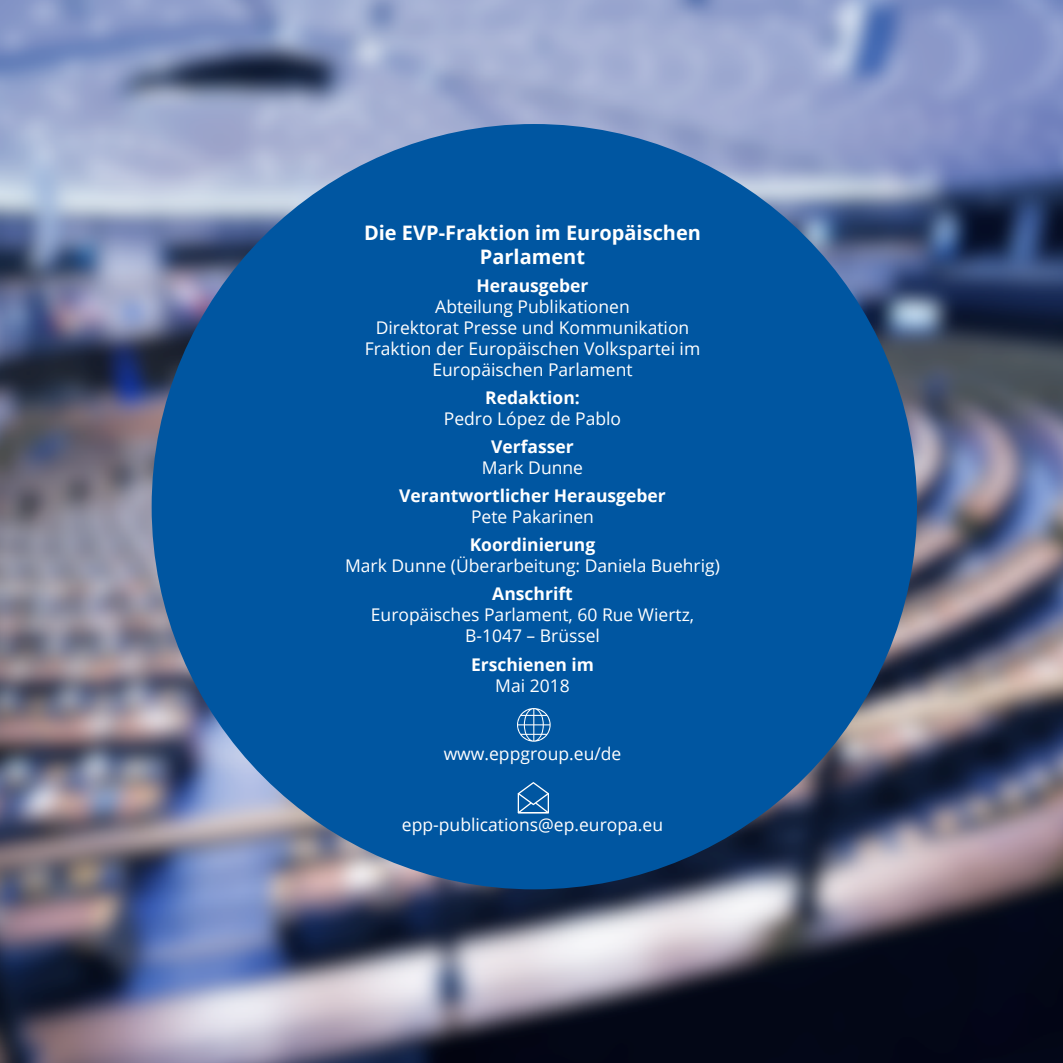
<style>
.page{position:relative;width:1063px;height:1063px;background:#fff}
.page>*{position:absolute;margin:0;border:0;box-sizing:border-box;transform-origin:0 0}
.t1{font:700 20px/24px "Open Sans";color:#fff;text-align:center}
.t2{font:17.5px/21px "Open Sans";color:#fff;text-align:center}
.t3{font:700 17.5px "Open Sans";color:#fff}
</style>
<div class="page">
<img style="left:0;top:0;width:1063px;height:1063px">
<div style="left:152px;top:124px;width:765px;height:765px;background:#0056a1;border-radius:50%"></div>
<svg style="left:517px;top:708px;width:34px;height:34px"></svg>
<svg style="left:518px;top:782px;width:31px;height:31px"></svg>
<p class="t1" style="left:364px;top:220px;width:339px">Die EVP-Fraktion im Europäischen<br>Parlament</p>
<p class="t3" style="left:477px;top:273px;width:114px">Herausgeber</p>
<p class="t2" style="left:365px;top:296px;width:337px">Abteilung Publikationen<br>Direktorat Presse und Kommunikation<br>Fraktion der Europäischen Volkspartei im<br>Europäischen Parlament</p>
<p class="t3" style="left:485px;top:385px;width:96px">Redaktion:</p>
<p class="t2" style="left:444px;top:408px;width:179px">Pedro López de Pablo</p>
<p class="t3" style="left:491px;top:435px;width:84px">Verfasser</p>
<p class="t2" style="left:482px;top:457px;width:103px">Mark Dunne</p>
<p class="t3" style="left:399px;top:484px;width:268px">Verantwortlicher Herausgeber</p>
<p class="t2" style="left:471px;top:506px;width:124px">Pete Pakarinen</p>
<p class="t3" style="left:470px;top:533px;width:127px">Koordinierung</p>
<p class="t2" style="left:345px;top:555px;width:376px">Mark Dunne (Überarbeitung: Daniela Buehrig)</p>
<p class="t3" style="left:492px;top:582px;width:82px">Anschrift</p>
<p class="t2" style="left:371px;top:604px;width:325px">Europäisches Parlament, 60 Rue Wiertz,<br>B-1047 – Brüssel</p>
<p class="t3" style="left:471px;top:652px;width:125px">Erschienen im</p>
<p class="t2" style="left:495px;top:674px;width:76px">Mai 2018</p>
<p class="t2" style="left:444px;top:743px;width:179px">www.eppgroup.eu/de</p>
<p class="t2" style="left:402px;top:814px;width:263px">epp-publications@ep.europa.eu</p>
</div>
